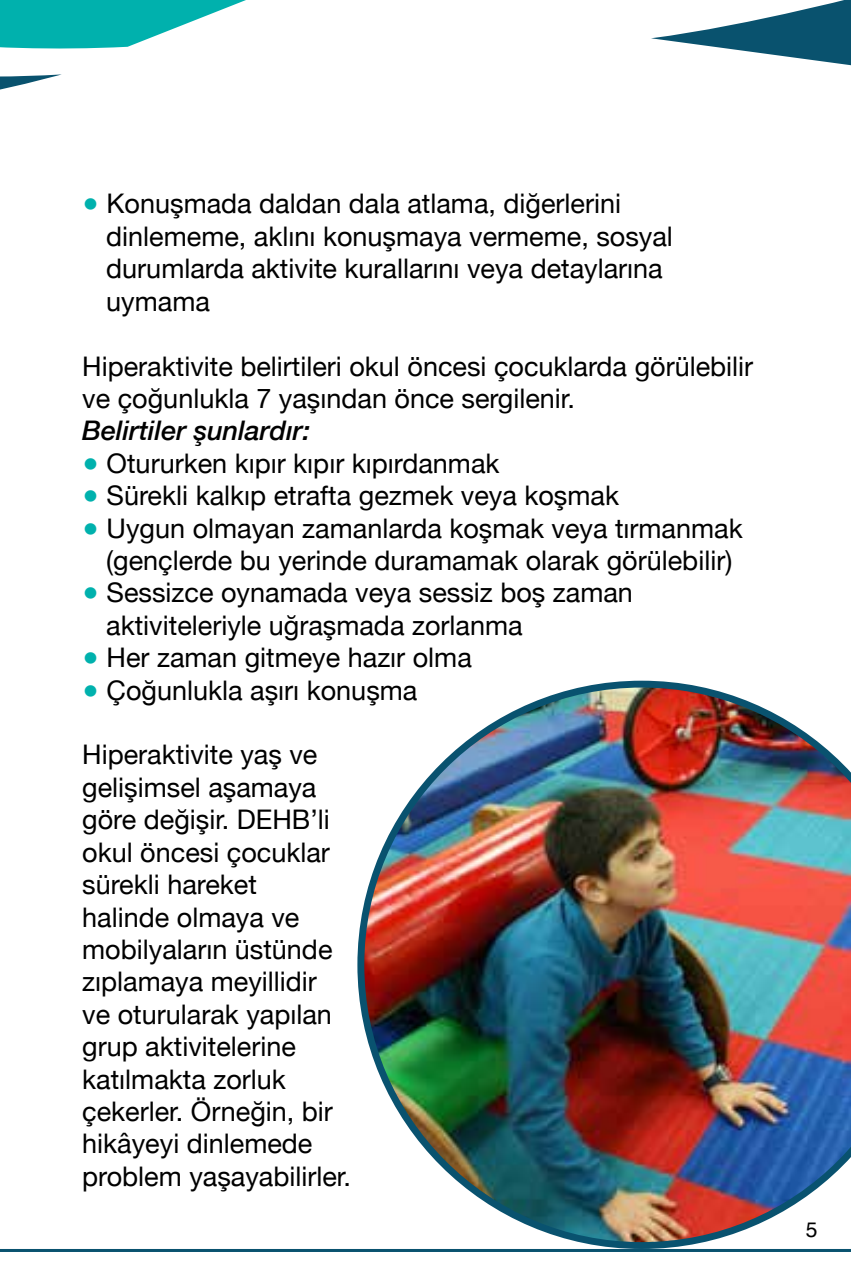
<style>
.page{position:relative;width:851px;height:1276px;background:#fff}
.page>*{position:absolute;margin:0;border:0;box-sizing:border-box;transform-origin:0 0}
.t1{font:27px/32.4px "Helvetica Neue";color:#000}
.t2{font:italic 500 27px "Helvetica Neue";color:#000}
.t3{font:21px "Helvetica";color:#000}
.s1{font-weight:700;color:#00b1ad}
</style>
<div class="page">
<svg style="left:651px;top:0;width:199px;height:65px"></svg>
<svg style="left:0;top:0;width:246px;height:90px"></svg>
<hr style="left:0;top:1249px;width:850px;height:3px;background:#09526f">
<img style="left:357px;top:680px;width:493px;height:569px">
<p class="t1" style="left:106px;top:189px;width:568px;text-indent:-24px"><span class="s1">●</span> Konuşmada daldan dala atlama, diğerlerini dinlememe, aklını konuşmaya vermeme, sosyal durumlarda aktivite kurallarını veya detaylarına uymama</p>
<p class="t1" style="left:82px;top:351px;width:672px">Hiperaktivite belirtileri okul öncesi çocuklarda görülebilir ve çoğunlukla 7 yaşından önce sergilenir.</p>
<p class="t2" style="left:82px;top:407px;width:230px">Belirtiler şunlardır:</p>
<p class="t1" style="left:82px;top:448px;width:418px"><span class="s1">●</span> Otururken kıpır kıpır kıpırdanmak</p>
<p class="t1" style="left:82px;top:481px;width:538px"><span class="s1">●</span> Sürekli kalkıp etrafta gezmek veya koşmak</p>
<p class="t1" style="left:82px;top:513px;width:662px;text-align:center"><span class="s1">●</span> Uygun olmayan zamanlarda koşmak veya tırmanmak (gençlerde bu yerinde duramamak olarak görülebilir)</p>
<p class="t1" style="left:106px;top:578px;width:528px;text-indent:-24px"><span class="s1">●</span> Sessizce oynamada veya sessiz boş zaman aktiviteleriyle uğraşmada zorlanma</p>
<p class="t1" style="left:82px;top:643px;width:391px"><span class="s1">●</span> Her zaman gitmeye hazır olma</p>
<p class="t1" style="left:82px;top:675px;width:336px"><span class="s1">●</span> Çoğunlukla aşırı konuşma</p>
<p class="t1" style="left:82px;top:740px;width:270px">Hiperaktivite yaş ve gelişimsel aşamaya göre değişir. DEHB’li okul öncesi çocuklar sürekli hareket<br>halinde olmaya ve mobilyaların üstünde zıplamaya meyillidir ve oturularak yapılan grup aktivitelerine katılmakta zorluk çekerler. Örneğin, bir hikâyeyi dinlemede problem yaşayabilirler.</p>
<p class="t3" style="left:805px;top:1213px;width:13px">5</p>
</div>
